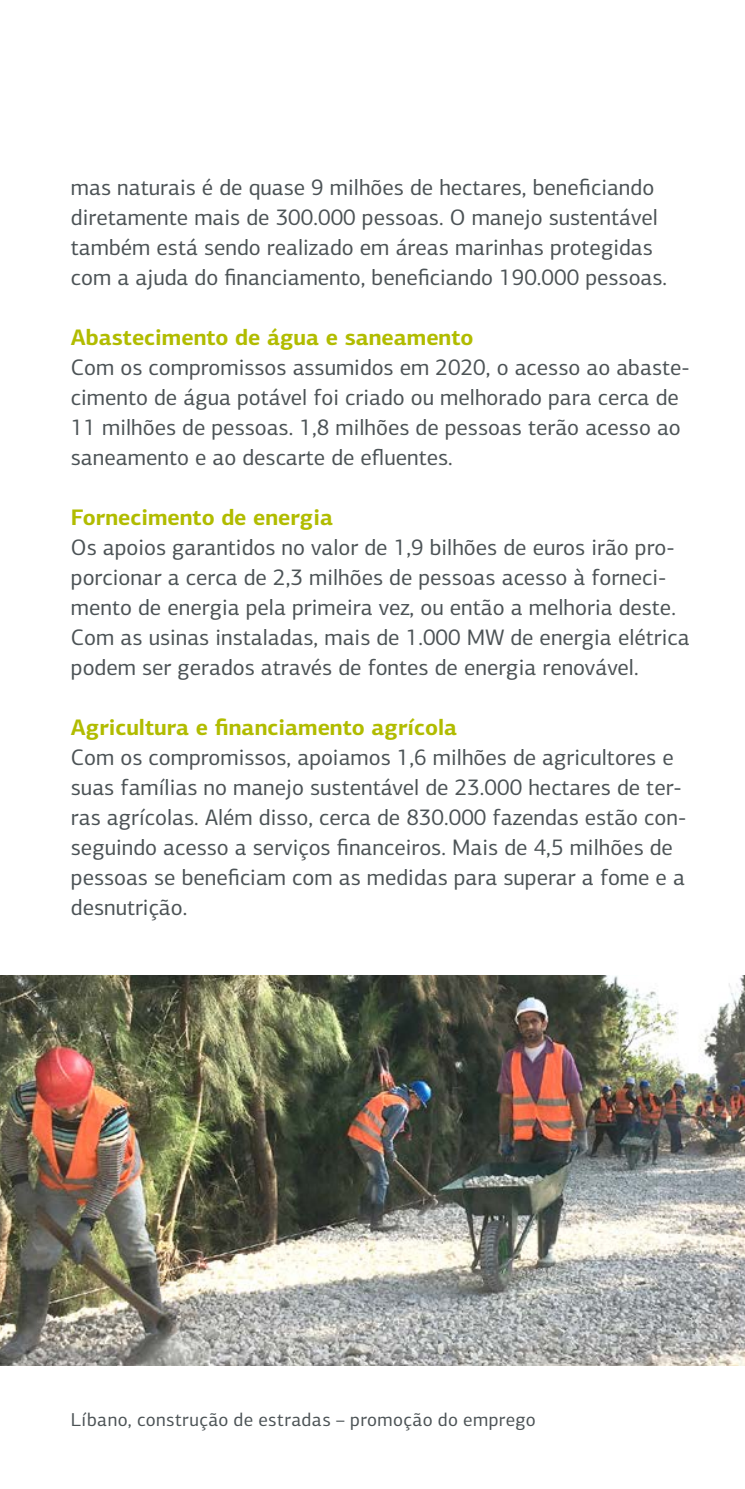
<style>
.page{position:relative;width:745px;height:1489px;background:#fff}
.page>*{position:absolute;margin:0;border:0;box-sizing:border-box;transform-origin:0 0}
.Fließtext_9_12_mAn4{font:22.5px/30px "KFW Centro Sans";color:#4c5356}
.Fließtext_ZwÜ_9_12_B{font:700 22.5px "KFW Centro Sans";color:#b1bc00}
.Marginaltext_7_5_9_P{font:18.75px "KFW Centro Sans";letter-spacing:.025em;color:#4c5356}
</style>
<div class="page">
<img style="left:0;top:975px;width:744px;height:390px">
<p class="Fließtext_9_12_mAn4" style="left:71px;top:172px;width:597px">mas naturais é de quase 9 milhões de hectares, beneficiando diretamente mais de 300.000 pessoas. O manejo sustentável também está sendo realizado em áreas marinhas protegidas com a ajuda do financiamento, beneficiando 190.000 pessoas.</p>
<h3 class="Fließtext_ZwÜ_9_12_B" style="left:71px;top:323px;width:404px">Abastecimento de água e saneamento</h3>
<p class="Fließtext_9_12_mAn4" style="left:71px;top:352px;width:619px">Com os compromissos assumidos em 2020, o acesso ao abaste&shy;cimento de água potável foi criado ou melhorado para cerca de 11 milhões de pessoas. 1,8 milhões de pessoas terão acesso ao saneamento e ao descarte de efluentes.</p>
<h3 class="Fließtext_ZwÜ_9_12_B" style="left:71px;top:503px;width:263px">Fornecimento de energia</h3>
<p class="Fließtext_9_12_mAn4" style="left:71px;top:532px;width:620px">Os apoios garantidos no valor de 1,9 bilhões de euros irão pro&shy;porcionar a cerca de 2,3 milhões de pessoas acesso à forneci&shy;mento de energia pela primeira vez, ou então a melhoria deste.<br>Com as usinas instaladas, mais de 1.000 MW de energia elétrica podem ser gerados através de fontes de energia renovável.</p>
<h3 class="Fließtext_ZwÜ_9_12_B" style="left:71px;top:713px;width:387px">Agricultura e financiamento agrícola</h3>
<p class="Fließtext_9_12_mAn4" style="left:71px;top:742px;width:616px">Com os compromissos, apoiamos 1,6 milhões de agricultores e suas famílias no manejo sustentável de 23.000 hectares de ter&shy;ras agrícolas. Além disso, cerca de 830.000 fazendas estão con&shy;seguindo acesso a serviços financeiros. Mais de 4,5 milhões de pessoas se beneficiam com as medidas para superar a fome e a desnutrição.</p>
<p class="Marginaltext_7_5_9_P" style="left:71px;top:1405px;width:466px">Líbano, construção de estradas – promoção do emprego</p>
</div>
